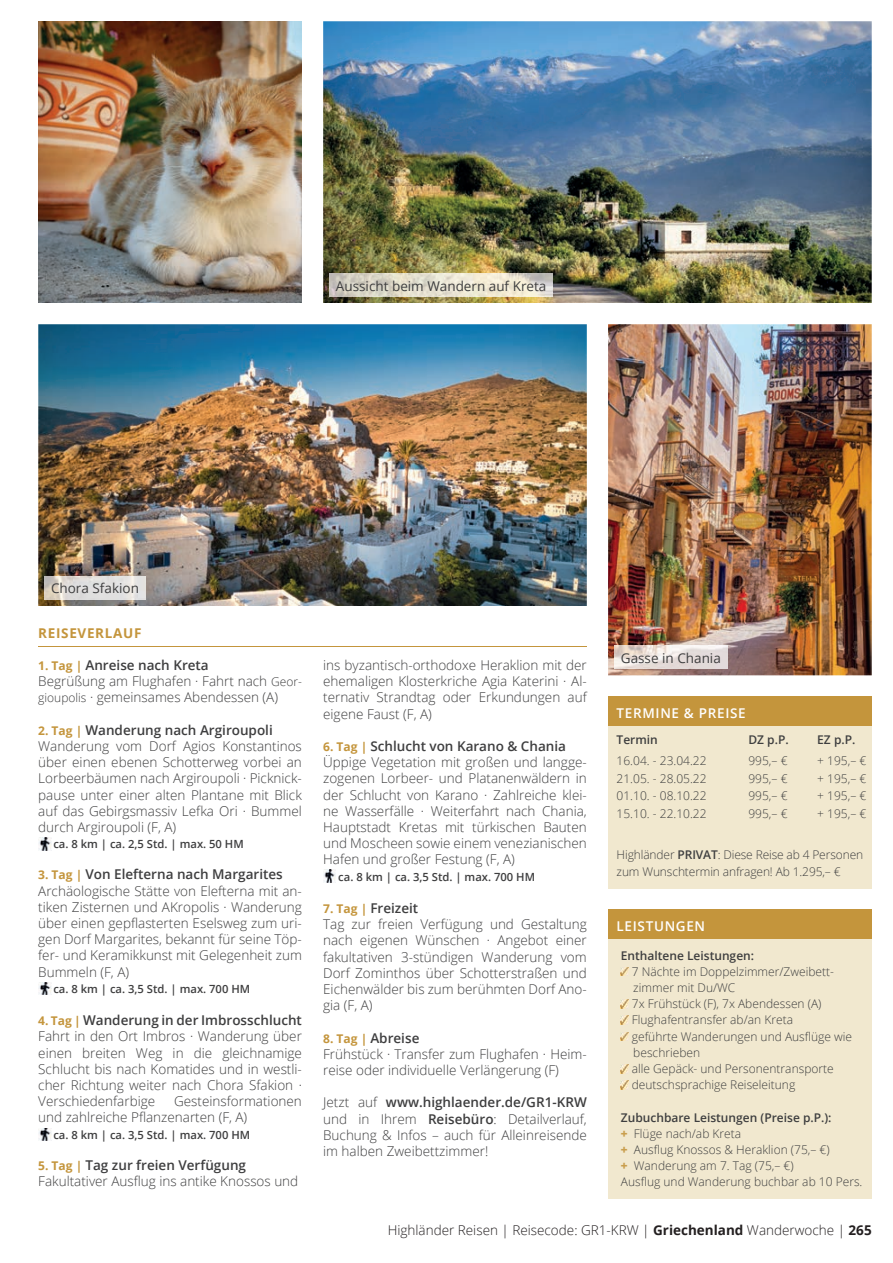
<style>
.page{position:relative;width:893px;height:1263px;background:#fff}
.page>*{position:absolute;margin:0;border:0;box-sizing:border-box;transform-origin:0 0}
.t1{font:300 13.5px/16.2px "Open Sans";color:#3e3e3f}
.t2{font:300 13.5px "Open Sans";color:#231f20}
.t3{font:13.5px "Open Sans";color:#3e3e3f}
.t4{font:600 13.5px "Open Sans";letter-spacing:.05em;color:#fff}
.t5{font:700 13.5px "Open Sans";letter-spacing:.05em;color:#c4953c}
.t6{font:300 12px/16.2px "Open Sans";color:#3e3e3f}
.t7{font:600 12px "Open Sans";color:#3e3e3f}
.t8{font:600 11.25px "Open Sans";color:#3e3e3f}
.s1{font-weight:700;font-size:12px;color:#c4953c}
.s2{font-weight:600}
.s3{font-size:12px}
.s4{font-weight:800;color:#c99e4d}
.s5{font-weight:700}
</style>
<div class="page">
<img style="left:323px;top:21px;width:549px;height:282px">
<img style="left:38px;top:21px;width:264px;height:282px">
<svg style="left:38px;top:837px;width:13px;height:13px"></svg>
<svg style="left:38px;top:982px;width:13px;height:13px"></svg>
<svg style="left:38px;top:1128px;width:13px;height:13px"></svg>
<svg style="left:323px;top:870px;width:13px;height:13px"></svg>
<hr style="left:38px;top:646px;width:549px;height:1px;background:#c4953c">
<img style="left:608px;top:324px;width:264px;height:351px">
<img style="left:614px;top:646px;width:113px;height:23px">
<img style="left:38px;top:324px;width:549px;height:282px">
<img style="left:330px;top:274px;width:223px;height:23px">
<img style="left:45px;top:576px;width:100px;height:24px">
<div style="left:608px;top:920px;width:264px;height:279px;background:#f1e8cf"></div>
<div style="left:608px;top:909px;width:264px;height:30px;background:#c4953c"></div>
<svg style="left:621px;top:967px;width:8px;height:9px"></svg>
<svg style="left:621px;top:1000px;width:8px;height:8px"></svg>
<svg style="left:621px;top:1016px;width:8px;height:8px"></svg>
<svg style="left:621px;top:1032px;width:8px;height:8px"></svg>
<svg style="left:621px;top:1064px;width:8px;height:9px"></svg>
<svg style="left:621px;top:1081px;width:8px;height:8px"></svg>
<div style="left:608px;top:707px;width:264px;height:181px;background:#f1e8cf"></div>
<div style="left:608px;top:696px;width:264px;height:30px;background:#c4953c"></div>
<p class="t3" style="left:336px;top:276px;width:212px">Aussicht beim Wandern auf Kreta</p>
<p class="t3" style="left:51px;top:579px;width:89px">Chora Sfakion</p>
<p class="t5" style="left:38px;top:623px;width:105px">REISEVERLAUF</p>
<p class="t1" style="left:38px;top:657px;width:265px"><span class="s1">1. Tag |</span> <span class="s2">Anreise nach Kreta<br></span>Begrüßung am Flughafen · Fahrt nach <span class="s3">Geor&shy;gioupolis</span> · gemeinsames Abendessen (A)</p>
<p class="t1" style="left:38px;top:721px;width:265px"><span class="s1">2. Tag |</span> <span class="s2">Wanderung nach Argiroupoli </span>Wanderung vom Dorf Agios Konstantinos über einen ebenen Schotterweg vorbei an Lorbeerbäumen nach Argiroupoli · Picknick&shy;pause unter einer alten Plantane mit Blick auf das Gebirgsmassiv Lefka Ori · Bummel durch Argiroupoli (F, A)</p>
<p class="t8" style="left:53px;top:836px;width:192px">ca. 8 km | ca. 2,5 Std. | max. 50 HM</p>
<p class="t1" style="left:38px;top:866px;width:265px"><span class="s1">3. Tag |</span> <span class="s2">Von Elefterna nach Margarites </span>Archäologische Stätte von Elefterna mit an&shy;tiken Zisternen und AKropolis · Wanderung über einen gepflasterten Eselsweg zum uri&shy;gen Dorf Margarites, bekannt für seine Töp&shy;fer- und Keramikkunst mit Gelegenheit zum Bummeln (F, A)</p>
<p class="t8" style="left:53px;top:981px;width:198px">ca. 8 km | ca. 3,5 Std. | max. 700 HM</p>
<p class="t1" style="left:38px;top:1012px;width:265px;text-align:justify"><span class="s1">4. Tag |</span> <span class="s2">Wanderung in der Imbrosschlucht </span>Fahrt in den Ort Imbros · Wanderung über einen breiten Weg in die gleichnamige Schlucht bis nach Komatides und in westli&shy;cher Richtung weiter nach Chora Sfakion · Verschiedenfarbige</p>
<p class="t1" style="left:38px;top:1093px;width:265px;text-indent:136px">Gesteinsformationen und zahlreiche Pflanzenarten (F, A)</p>
<p class="t8" style="left:53px;top:1127px;width:198px">ca. 8 km | ca. 3,5 Std. | max. 700 HM</p>
<p class="t1" style="left:38px;top:1156px;width:262px"><span class="s1">5. Tag |</span> <span class="s2">Tag zur freien Verfügung<br></span>Fakultativer Ausflug ins antike Knossos und</p>
<p class="t1" style="left:323px;top:657px;width:265px;text-align:justify">ins byzantisch-orthodoxe Heraklion mit der ehemaligen Klosterkriche Agia Katerini · Al&shy;ternativ Strandtag oder Erkundungen auf eigene Faust (F, A)</p>
<p class="t1" style="left:323px;top:738px;width:265px"><span class="s1">6. Tag |</span> <span class="s2">Schlucht von Karano &amp; Chania </span>Üppige Vegetation mit großen und langge&shy;zogenen Lorbeer- und Platanenwäldern in der Schlucht von Karano · Zahlreiche klei&shy;ne Wasserfälle · Weiterfahrt nach Chania, Hauptstadt Kretas mit türkischen Bauten und Moscheen sowie einem venezianischen Hafen und großer Festung (F, A)</p>
<p class="t8" style="left:338px;top:869px;width:198px">ca. 8 km | ca. 3,5 Std. | max. 700 HM</p>
<p class="t1" style="left:323px;top:900px;width:265px"><span class="s1">7. Tag |</span> <span class="s2">Freizeit<br></span>Tag zur freien Verfügung und Gestaltung nach eigenen Wünschen · Angebot einer fakultativen 3-stündigen Wanderung vom<br>Dorf Zominthos über Schotterstraßen und<br>Eichenwälder bis zum berühmten Dorf Ano&shy;gia (F, A)</p>
<p class="t1" style="left:323px;top:1029px;width:265px"><span class="s1">8. Tag |</span> <span class="s2">Abreise<br></span>Frühstück · Transfer zum Flughafen · Heim&shy;reise oder individuelle Verlängerung (F)</p>
<p class="t1" style="left:323px;top:1094px;width:265px;text-align:justify">Jetzt auf <span class="s2">www.highlaender.de/GR1-KRW </span>und in Ihrem <span class="s2">Reisebüro</span>: Detailverlauf, Buchung &amp; Infos – auch für Alleinreisende im halben Zweibettzimmer!</p>
<p class="t3" style="left:621px;top:648px;width:102px">Gasse in Chania</p>
<p class="t4" style="left:617px;top:703px;width:131px">TERMINE &amp; PREISE</p>
<p class="t7" style="left:617px;top:731px;width:43px">Termin</p>
<p class="t7" style="left:748px;top:731px;width:42px">DZ p.P.</p>
<p class="t7" style="left:817px;top:731px;width:40px">EZ p.P.</p>
<p class="t6" style="left:617px;top:752px;width:92px">16.04. - 23.04.22</p>
<p class="t6" style="left:748px;top:752px;width:41px">995,– €</p>
<p class="t6" style="left:817px;top:752px;width:51px">+ 195,– €</p>
<p class="t6" style="left:617px;top:770px;width:92px">21.05. - 28.05.22</p>
<p class="t6" style="left:748px;top:770px;width:41px">995,– €</p>
<p class="t6" style="left:817px;top:770px;width:51px">+ 195,– €</p>
<p class="t6" style="left:617px;top:787px;width:92px">01.10. - 08.10.22</p>
<p class="t6" style="left:748px;top:787px;width:41px">995,– €</p>
<p class="t6" style="left:817px;top:787px;width:51px">+ 195,– €</p>
<p class="t6" style="left:617px;top:805px;width:92px">15.10. - 22.10.22</p>
<p class="t6" style="left:748px;top:805px;width:41px">995,– €</p>
<p class="t6" style="left:817px;top:805px;width:51px">+ 195,– €</p>
<p class="t6" style="left:617px;top:847px;width:248px">Highländer <span class="s2">PRIVAT</span>: Diese Reise ab 4 Personen zum Wunschtermin anfragen! Ab 1.295,– €</p>
<p class="t4" style="left:617px;top:916px;width:90px">LEISTUNGEN</p>
<p class="t7" style="left:621px;top:947px;width:135px">Enthaltene Leistungen:</p>
<p class="t6" style="left:632px;top:963px;width:222px">7 Nächte im Doppelzimmer/Zweibett&shy;zimmer mit Du/WC<br>7x Frühstück (F), 7x Abendessen (A)<br>Flughafentransfer ab/an Kreta<br>geführte Wanderungen und Ausflüge wie beschrieben<br>alle Gepäck- und Personentransporte deutschsprachige Reiseleitung</p>
<p class="t6" style="left:621px;top:1109px;width:243px"><span class="s2">Zubuchbare Leistungen (Preise p.P.):<br></span><span class="s4">+</span> Flüge nach/ab Kreta<br><span class="s4">+</span> Ausflug Knossos &amp; Heraklion (75,– €)<br><span class="s4">+</span> Wanderung am 7. Tag (75,– €)<br>Ausflug und Wanderung buchbar ab 10 Pers.</p>
<p class="t2" style="left:388px;top:1221px;width:485px">Highländer Reisen | Reisecode: GR1-KRW | <span class="s5">Griechenland</span> Wanderwoche | <span class="s5">265</span></p>
</div>
